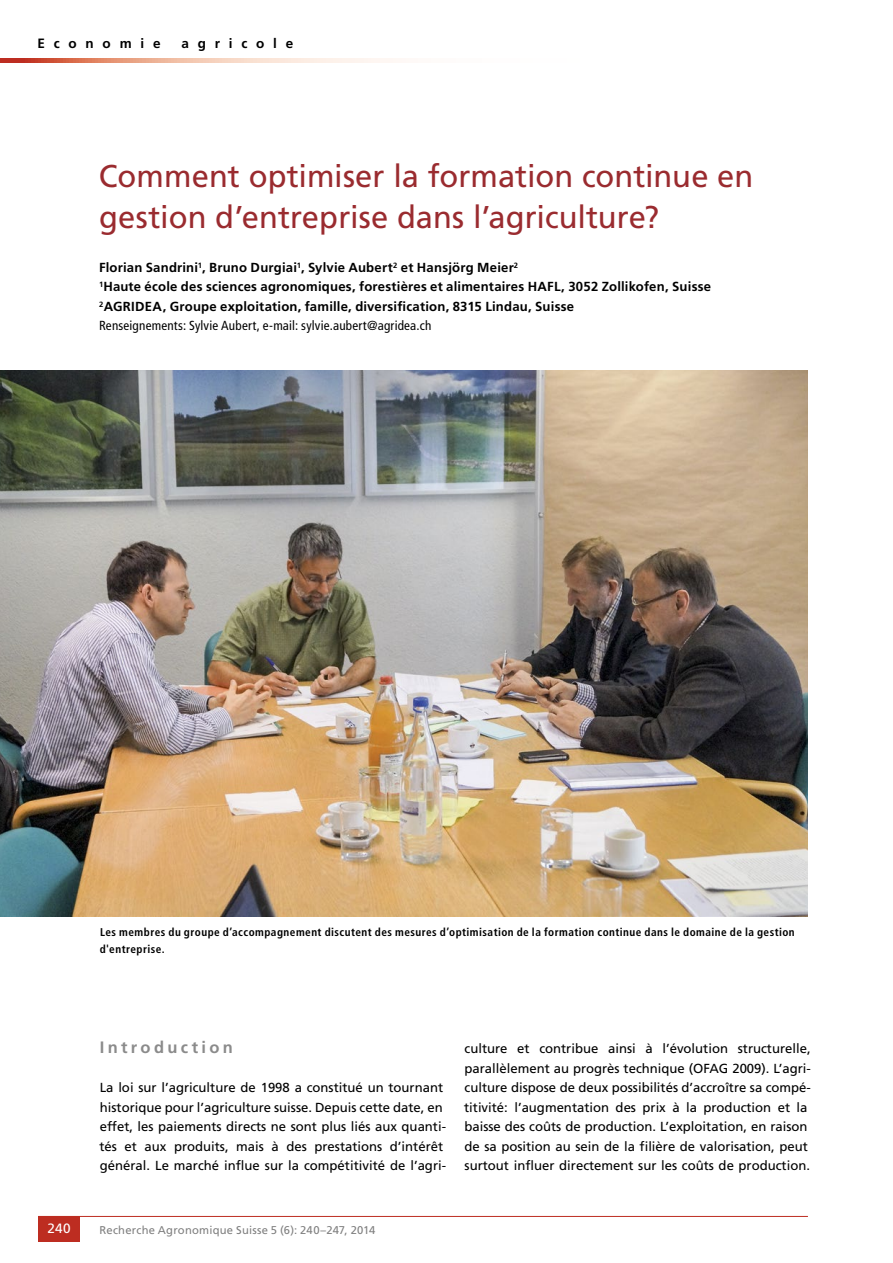
<style>
.page{position:relative;width:893px;height:1263px;background:#fff}
.page>*{position:absolute;margin:0;border:0;box-sizing:border-box;transform-origin:0 0}
.t1{font:31.5px/40.5px "Frutiger LT Std";color:#9a2b2f}
.t2{font:700 16.5px "Frutiger LT Std";letter-spacing:.2em;color:#8b8b8b}
.t3{font:700 13.5px "Frutiger LT Std";letter-spacing:.655em;color:#000}
.t4{font:13.5px "Frutiger LT Std";color:#fff}
.t5{font:13.2px/19.5px "Frutiger LT Std";color:#000}
.t6{font:700 13.2px/19.5px "Frutiger LT Std";letter-spacing:.015em;color:#000}
.t7{font:700 condensed 11.25px/16.5px "Frutiger LT Std";letter-spacing:.04em;color:#000}
.t8{font:11.25px "Frutiger LT Std";letter-spacing:.02em;color:#808080}
.s1{font-weight:400;font-stretch:condensed}
</style>
<div class="page">
<hr style="left:38px;top:1216px;width:770px;height:1px;background:#bd2d21">
<div style="left:38px;top:1216px;width:42px;height:26px;background:#bd2d21"></div>
<svg style="left:0;top:58px;width:396px;height:5px;background:#ebb2a0"></svg>
<img style="left:0;top:370px;width:808px;height:547px">
<p class="t3" style="left:37px;top:36px;width:125px">Economie</p>
<p class="t3" style="left:181px;top:36px;width:113px">agricole</p>
<h1 class="t1" style="left:99px;top:156px;width:656px">Comment optimiser la formation continue en gestion d’entreprise dans l’agriculture?</h1>
<p class="t6" style="left:99px;top:258px;width:613px">Florian Sandrini<sup>1</sup>, Bruno Durgiai<sup>1</sup>, Sylvie Aubert<sup>2</sup> et Hansjörg Meier<sup>2<br>1</sup>Haute école des sciences agronomiques, forestières et alimentaires HAFL, 3052 Zollikofen, Suisse <sup>2</sup>AGRIDEA, Groupe exploitation, famille, diversification, 8315 Lindau, Suisse<br><span class="s1">Renseignements: Sylvie Aubert, e-mail: sylvie.aubert@agridea.ch</span></p>
<p class="t7" style="left:100px;top:924px;width:696px">Les membres du groupe d’accompagnement discutent des mesures d’optimisation de la formation continue dans le domaine de la gestion d'entreprise.</p>
<p class="t2" style="left:100px;top:1038px;width:135px">Introduction</p>
<p class="t5" style="left:99px;top:1078px;width:348px">La loi sur l’agriculture de 1998 a constitué un tournant historique pour l’agriculture suisse. Depuis cette date, en effet, les paiements directs ne sont plus liés aux quanti&shy;tés et aux produits, mais à des prestations d’intérêt général. Le marché influe sur la compétitivité de l’agri-</p>
<p class="t5" style="left:464px;top:1039px;width:348px">culture et contribue ainsi à l’évolution structurelle, parallèlement au progrès technique (OFAG 2009). L’agri&shy;culture dispose de deux possibilités d’accroître sa compé&shy;titivité: l’augmentation des prix à la production et la baisse des coûts de production. L’exploitation, en raison de sa position au sein de la filière de valorisation, peut surtout influer directement sur les coûts de production.</p>
<p class="t4" style="left:47px;top:1221px;width:25px">240</p>
<p class="t8" style="left:99px;top:1223px;width:278px">Recherche Agronomique Suisse 5 (6): 240–247, 2014</p>
</div>
